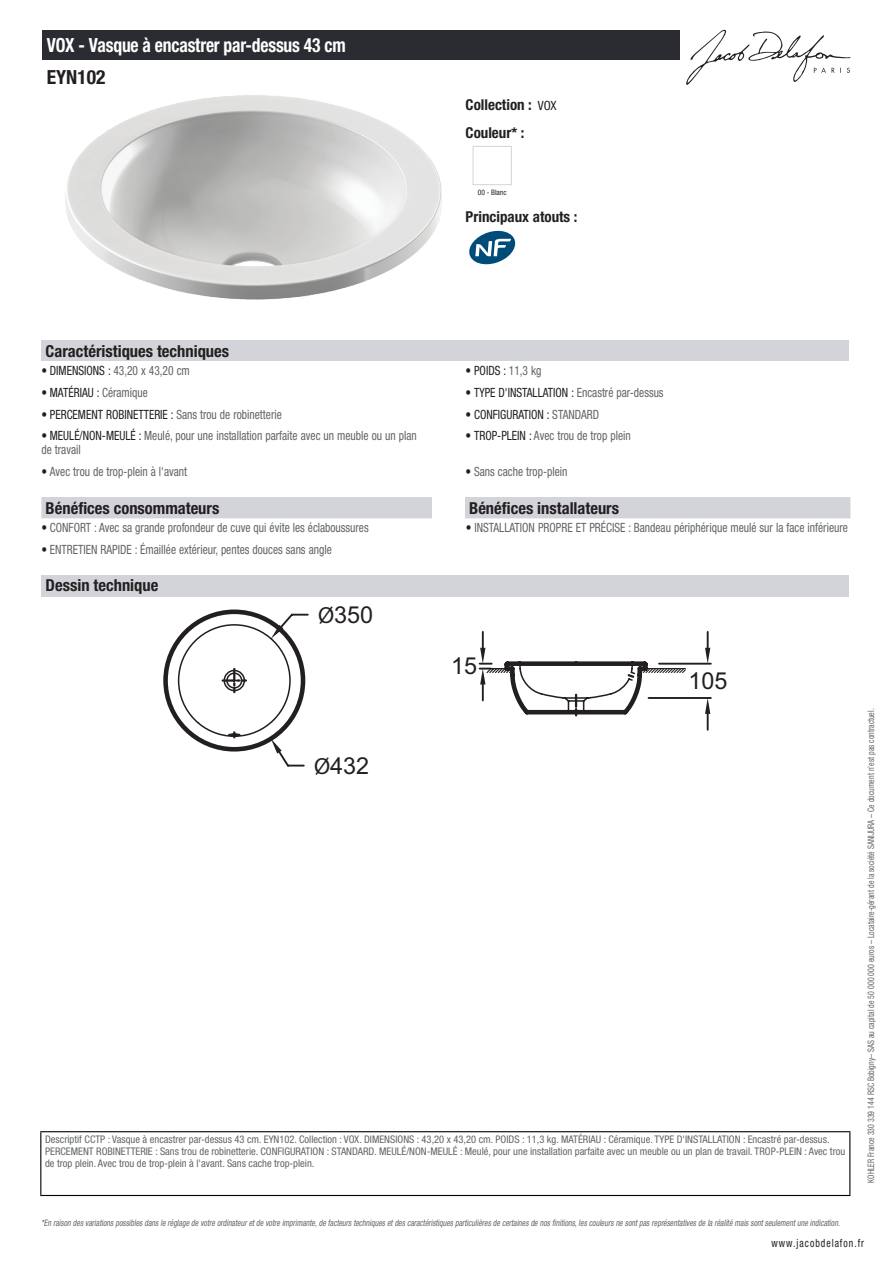
<style>
.page{position:relative;width:893px;height:1263px;background:#fff}
.page>*{position:absolute;margin:0;border:0;box-sizing:border-box;transform-origin:0 0}
.t1{font:23.4px "Arial";color:#231f20}
.t2{font:700 condensed 19.5px "Helvetica Neue LT Std";letter-spacing:-.01em;color:#fff;scale:.9 1}
.t3{font:700 condensed 19.5px "Helvetica Neue LT Std";color:#231f20}
.t4{font:700 condensed 16.5px "Helvetica Neue LT Std";color:#231f20}
.t5{font:700 condensed 15px/27.8px "Helvetica Neue LT Std";color:#231f20}
.t6{font:condensed 12.75px/13.5px "Helvetica Neue LT Std";color:#626568;scale:.9 1}
.t7{font:condensed 12.75px "Helvetica Neue LT Std";color:#231f20;scale:.9 1}
.t8{font:condensed 11.25px "Helvetica Neue LT Std";letter-spacing:.1em;color:#231f20;scale:.87 1}
.t9{font:condensed 10.5px/12px "Helvetica Neue LT Std";color:#626568}
.t10{font:italic condensed 9px "Helvetica Neue LT Std";color:#626568;scale:.87 1}
.t11{font:condensed 9px "Helvetica Neue LT Std";color:#626568;scale:.87 1}
.t12{font:condensed 7.5px "Helvetica Neue LT Std";color:#231f20}
.s1{font-weight:400;font-size:12.75px}
.s2{color:#231f20}
.s3{color:#626568}
.s4{font-family:"Myriad Pro"}
</style>
<div class="page">
<svg style="left:686px;top:30px;width:164px;height:55px"></svg>
<img style="left:65px;top:95px;width:377px;height:205px">
<div style="left:473px;top:146px;width:39px;height:39px;border:1px solid #d3d4da"></div>
<svg style="left:469px;top:231px;width:46px;height:33px"></svg>
<div style="left:41px;top:340px;width:808px;height:21px;background:#d3d4da"></div>
<div style="left:41px;top:497px;width:809px;height:21px;background:#d3d4da"></div>
<div style="left:432px;top:497px;width:33px;height:21px;background:#fff"></div>
<div style="left:41px;top:575px;width:808px;height:21px;background:#d3d4da"></div>
<hr style="left:659px;top:663px;width:52px;height:2px;background:#231f20">
<hr style="left:648px;top:697px;width:63px;height:2px;background:#231f20">
<svg style="left:705px;top:632px;width:5px;height:31px"></svg>
<svg style="left:705px;top:698px;width:5px;height:32px"></svg>
<svg style="left:279px;top:662px;width:408px;height:105px"></svg>
<svg style="left:163px;top:609px;width:487px;height:145px"></svg>
<div style="left:43px;top:30px;width:637px;height:30px;background:#2a2c32"></div>
<hr style="left:40px;top:1131px;width:810px;height:1px;background:#040503">
<hr style="left:40px;top:1132px;width:1px;height:63px;background:#040503">
<hr style="left:849px;top:1132px;width:1px;height:63px;background:#040503">
<hr style="left:40px;top:1195px;width:810px;height:1px;background:#040503">
<h2 class="t2" style="left:47px;top:33px;width:334px">VOX - Vasque à encastrer par-dessus 43 cm</h2>
<h2 class="t3" style="left:47px;top:65px;width:60px">EYN102</h2>
<h3 class="t5" style="left:466px;top:90px;width:93px">Collection : <span class="s1">VOX<br></span>Couleur* :</h3>
<p class="t12" style="left:478px;top:188px;width:30px">00 - Blanc</p>
<h3 class="t5" style="left:466px;top:203px;width:113px">Principaux atouts :</h3>
<h3 class="t4" style="left:46px;top:341px;width:185px">Caractéristiques techniques</h3>
<p class="t6" style="left:41px;top:363px;width:166px"><span class="s2">• DIMENSIONS :</span> 43,20 x 43,20 cm</p>
<p class="t7" style="left:466px;top:363px;width:86px">• POIDS : <span class="s3">11,3 kg</span></p>
<p class="t7" style="left:41px;top:385px;width:120px">• MATÉRIAU : <span class="s3">Céramique</span></p>
<p class="t7" style="left:466px;top:385px;width:222px">• TYPE D'INSTALLATION : <span class="s3">Encastré par-dessus</span></p>
<p class="t7" style="left:41px;top:407px;width:269px">• PERCEMENT ROBINETTERIE : <span class="s3">Sans trou de robinetterie</span></p>
<p class="t7" style="left:466px;top:407px;width:150px">• CONFIGURATION : <span class="s3">STANDARD</span></p>
<p class="t6" style="left:41px;top:429px;width:419px"><span class="s2">• MEULÉ/NON-MEULÉ :</span> Meulé, pour une installation parfaite avec un meuble ou un plan de travail</p>
<p class="t6" style="left:466px;top:429px;width:185px"><span class="s2">• TROP-PLEIN :</span> Avec trou de trop plein</p>
<p class="t6" style="left:41px;top:464px;width:164px"><span class="s2">•</span> Avec trou de trop-plein à l'avant</p>
<p class="t6" style="left:466px;top:464px;width:115px"><span class="s2">•</span> Sans cache trop-plein</p>
<h3 class="t4" style="left:46px;top:498px;width:175px">Bénéfices consommateurs</h3>
<h3 class="t4" style="left:469px;top:498px;width:151px">Bénéfices installateurs</h3>
<p class="t6" style="left:41px;top:520px;width:365px"><span class="s2">•</span> CONFORT : Avec sa grande profondeur de cuve qui évite les éclaboussures</p>
<p class="t6" style="left:466px;top:520px;width:426px"><span class="s2">•</span> INSTALLATION PROPRE ET PRÉCISE : Bandeau périphérique meulé sur la face inférieure</p>
<p class="t6" style="left:41px;top:542px;width:324px"><span class="s2">•</span> ENTRETIEN RAPIDE : Émaillée extérieur, pentes douces sans angle</p>
<h3 class="t4" style="left:46px;top:575px;width:114px">Dessin technique</h3>
<h1 class="t1" style="left:318px;top:599px;width:57px"><span class="s4">Ø</span>350</h1>
<h1 class="t1" style="left:314px;top:750px;width:57px"><span class="s4">Ø</span>432</h1>
<h1 class="t1" style="left:451px;top:650px;width:28px">15</h1>
<h1 class="t1" style="left:688px;top:665px;width:41px">105</h1>
<p class="t9" style="left:45px;top:1134px;width:802px">Descriptif CCTP : Vasque à encastrer par-dessus 43 cm. EYN102. Collection : VOX. DIMENSIONS : 43,20 x 43,20 cm. POIDS : 11,3 kg. MATÉRIAU : Céramique. TYPE D'INSTALLATION : Encastré par-dessus.<br>PERCEMENT ROBINETTERIE : Sans trou de robinetterie. CONFIGURATION : STANDARD. MEULÉ/NON-MEULÉ : Meulé, pour une installation parfaite avec un meuble ou un plan de travail. TROP-PLEIN : Avec trou de trop plein. Avec trou de trop-plein à l'avant. Sans cache trop-plein.</p>
<p class="t11" style="left:866px;top:1183px;width:547px;rotate:-90deg">KOHLER France 330 339 144 RSC Bobigny– SAS au capital de 50 000 000 euros – Locataire-gérant de la société SANIJURA – Ce document n’est pas contractuel.</p>
<p class="t10" style="left:41px;top:1217px;width:922px">*En raison desvariationspossiblesdansle réglage de votre ordinateuretde votre imprimante,de facteurstechniquesetdescaractéristiquesparticulièresde certainesde nosfinitions,lescouleursne sontpasreprésentativesde la réalité maissontseulementune indication.</p>
<p class="t8" style="left:772px;top:1237px;width:108px">www.jacobdelafon.fr</p>
</div>
